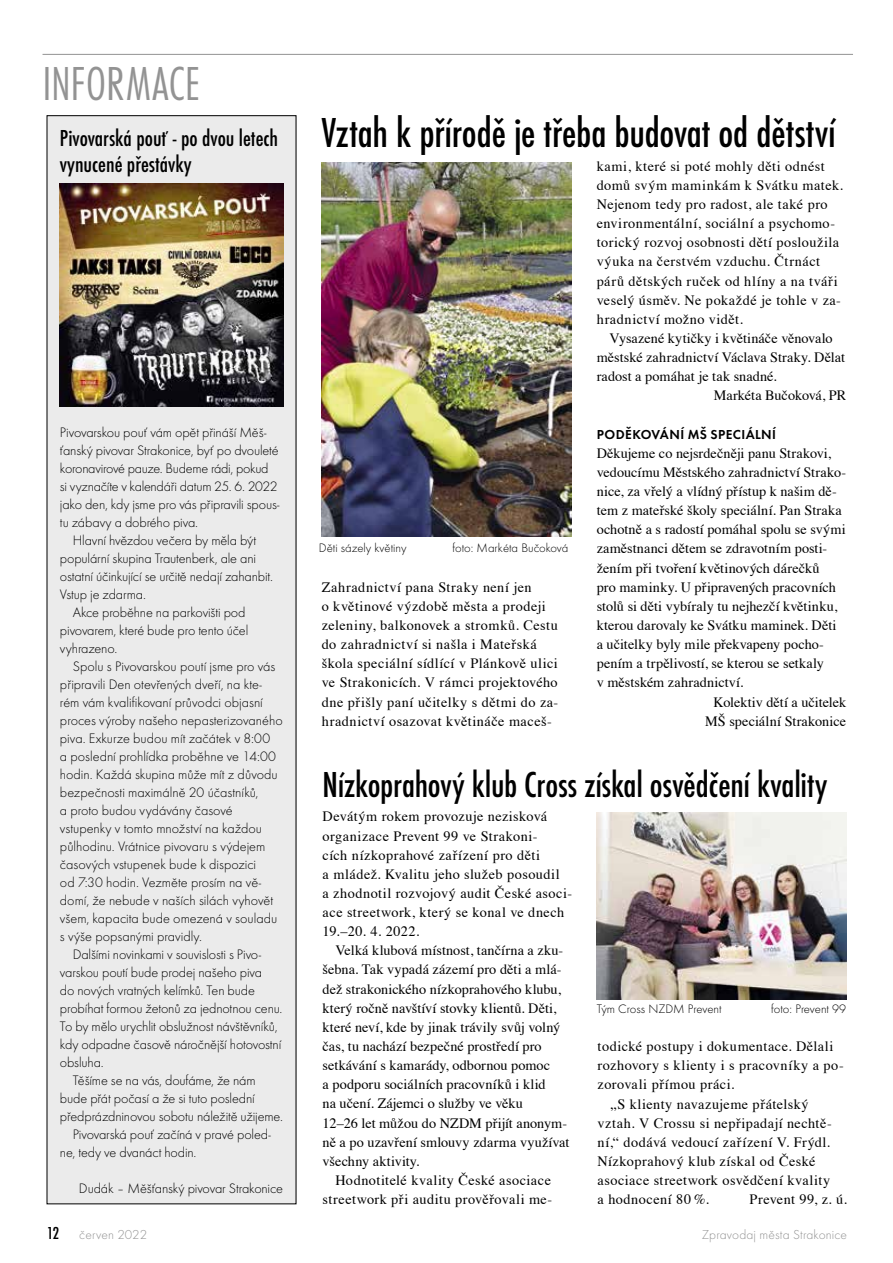
<style>
.page{position:relative;width:893px;height:1263px;background:#fff}
.page>*{position:absolute;margin:0;border:0;box-sizing:border-box;transform-origin:0 0}
.t1{font:49.5px "Futura TOT Ligh Cond";letter-spacing:.005em;color:#939393}
.t2{font:500 condensed 43.5px "Futura TOT";letter-spacing:-.005em;color:#000}
.t3{font:500 condensed 37.5px "Futura TOT";letter-spacing:-.005em;color:#000}
.t4{font:500 condensed 24px/25.5px "Futura TOT";color:#000}
.t5{font:14.25px/19.2px "Times";letter-spacing:.02em;color:#000}
.t6{font:14.25px "Futura TOT Ligh";letter-spacing:-.01em;color:#000}
.t7{font:14.25px "Times";color:#000}
.t8{font:14.25px "Times";letter-spacing:-.005em;color:#000}
.t9{font:14.25px "Times";letter-spacing:.04em;color:#000}
.t10{font:13.5px "Futura TOT Ligh";letter-spacing:.01em;color:#939393}
.t11{font:600 13.5px "Futura TOT";letter-spacing:.03em;color:#000}
.t12{font:12.75px "Futura TOT Ligh";color:#000}
.s1{font-family:"Futura TOT";font-weight:500;font-stretch:condensed;font-size:18px;color:#000}
</style>
<div class="page">
<hr style="left:43px;top:54px;width:810px;height:1px;background:#939393">
<img style="left:322px;top:163px;width:249px;height:374px">
<div style="left:47px;top:116px;width:249px;height:1088px;background:#ebebeb"></div>
<img style="left:60px;top:183px;width:223px;height:223px">
<img style="left:597px;top:812px;width:249px;height:187px">
<h1 class="t1" style="left:43px;top:55px;width:159px">INFORMACE</h1>
<h3 class="t4" style="left:60px;top:126px;width:220px">Pivovarská pouť - po dvou letech vynucené přestávky</h3>
<p class="t6" style="left:60px;top:424px;width:208px">Pivovarskou pouť vám opět přináší Měš-</p>
<p class="t6" style="left:60px;top:442px;width:220px">ťanský pivovar Strakonice, byť po dvouleté</p>
<p class="t6" style="left:60px;top:460px;width:210px">koronavirové pauze. Budeme rádi, pokud</p>
<p class="t6" style="left:60px;top:478px;width:219px">si vyznačíte v kalendáři datum 25. 6. 2022</p>
<p class="t6" style="left:60px;top:496px;width:221px">jako den, kdy jsme pro vás připravili spous-</p>
<p class="t6" style="left:60px;top:514px;width:140px">tu zábavy a dobrého piva.</p>
<p class="t6" style="left:73px;top:532px;width:185px">Hlavní hvězdou večera by měla být</p>
<p class="t6" style="left:60px;top:550px;width:198px">populární skupina Trautenberk, ale ani</p>
<p class="t6" style="left:60px;top:568px;width:214px">ostatní účinkující se určitě nedají zahanbit.</p>
<p class="t6" style="left:60px;top:586px;width:87px">Vstup je zdarma.</p>
<p class="t6" style="left:73px;top:604px;width:174px">Akce proběhne na parkovišti pod</p>
<p class="t6" style="left:60px;top:622px;width:190px">pivovarem, které bude pro tento účel</p>
<p class="t6" style="left:60px;top:640px;width:59px">vyhrazeno.</p>
<p class="t6" style="left:73px;top:658px;width:204px">Spolu s Pivovarskou poutí jsme pro vás</p>
<p class="t6" style="left:60px;top:676px;width:203px">připravili Den otevřených dveří, na kte-</p>
<p class="t6" style="left:60px;top:694px;width:204px">rém vám kvalifikovaní průvodci objasní</p>
<p class="t6" style="left:60px;top:712px;width:224px">proces výroby našeho nepasterizovaného</p>
<p class="t6" style="left:60px;top:730px;width:212px">piva. Exkurze budou mít začátek v 8:00</p>
<p class="t6" style="left:60px;top:748px;width:218px">a poslední prohlídka proběhne ve 14:00</p>
<p class="t6" style="left:60px;top:766px;width:219px">hodin. Každá skupina může mít z důvodu</p>
<p class="t6" style="left:60px;top:784px;width:200px">bezpečnosti maximálně 20 účastníků,</p>
<p class="t6" style="left:60px;top:802px;width:174px">a proto budou vydávány časové</p>
<p class="t6" style="left:60px;top:820px;width:203px">vstupenky v tomto množství na každou</p>
<p class="t6" style="left:60px;top:838px;width:207px">půlhodinu. Vrátnice pivovaru s výdejem</p>
<p class="t6" style="left:60px;top:856px;width:198px">časových vstupenek bude k dispozici</p>
<p class="t6" style="left:60px;top:874px;width:203px">od 7:30 hodin. Vezměte prosím na vě-</p>
<p class="t6" style="left:60px;top:892px;width:215px">domí, že nebude v naších silách vyhovět</p>
<p class="t6" style="left:60px;top:910px;width:219px">všem, kapacita bude omezená v souladu</p>
<p class="t6" style="left:60px;top:928px;width:143px">s výše popsanými pravidly.</p>
<p class="t6" style="left:73px;top:946px;width:190px">Dalšími novinkami v souvislosti s Pivo-</p>
<p class="t6" style="left:60px;top:964px;width:204px">varskou poutí bude prodej našeho piva</p>
<p class="t6" style="left:60px;top:982px;width:196px">do nových vratných kelímků. Ten bude</p>
<p class="t6" style="left:60px;top:1000px;width:224px">probíhat formou žetonů za jednotnou cenu.</p>
<p class="t6" style="left:60px;top:1018px;width:219px">To by mělo urychlit obslužnost návštěvníků,</p>
<p class="t6" style="left:60px;top:1036px;width:223px">kdy odpadne časově náročnější hotovostní</p>
<p class="t6" style="left:60px;top:1054px;width:45px">obsluha.</p>
<p class="t6" style="left:73px;top:1072px;width:184px">Těšíme se na vás, doufáme, že nám</p>
<p class="t6" style="left:60px;top:1090px;width:196px">bude přát počasí a že si tuto poslední</p>
<p class="t6" style="left:60px;top:1108px;width:225px">předprázdninovou sobotu náležitě užijeme.</p>
<p class="t6" style="left:73px;top:1126px;width:200px">Pivovarská pouť začíná v pravé poled-</p>
<p class="t6" style="left:60px;top:1144px;width:138px">ne, tedy ve dvanáct hodin.</p>
<p class="t6" style="left:79px;top:1180px;width:206px">Dudák – Měšťanský pivovar Strakonice</p>
<h2 class="t2" style="left:322px;top:108px;width:515px">Vztah k přírodě je třeba budovat od dětství</h2>
<p class="t12" style="left:319px;top:541px;width:89px">Děti sázely květiny</p>
<p class="t12" style="left:453px;top:541px;width:117px">foto: Markéta Bučoková</p>
<p class="t5" style="left:322px;top:576px;width:238px">Zahradnictví pana Straky není jen<br>o květinové výzdobě města a prodeji zeleniny, balkonovek a stromků. Cestu do zahradnictví si našla i Mateřská škola speciální sídlící v Plánkově ulici ve Strakonicích. V rámci projektového dne přišly paní učitelky s dětmi do za&shy;hradnictví osazovat květináče maceš-</p>
<p class="t5" style="left:597px;top:155px;width:248px">kami, které si poté mohly děti odnést domů svým maminkám k Svátku matek.<br>Nejenom tedy pro radost, ale také pro environmentální, sociální a psychomo&shy;torický rozvoj osobnosti dětí posloužila výuka na čerstvém vzduchu. Čtrnáct párů dětských ruček od hlíny a na tváři veselý úsměv. Ne pokaždé je tohle v za&shy;hradnictví možno vidět.</p>
<p class="t7" style="left:609px;top:325px;width:225px">Vysazené kytičky i květináče věnovalo</p>
<p class="t5" style="left:597px;top:347px;width:250px">městské zahradnictví Václava Straky. Dělat</p>
<p class="t7" style="left:597px;top:363px;width:182px">radost a pomáhat je tak snadné.</p>
<p class="t8" style="left:714px;top:382px;width:134px">Markéta Bučoková, PR</p>
<p class="t11" style="left:597px;top:426px;width:181px">PODĚKOVÁNÍ MŠ SPECIÁLNÍ</p>
<p class="t7" style="left:597px;top:440px;width:236px">Děkujeme co nejsrdečněji panu Strakovi,</p>
<p class="t5" style="left:597px;top:461px;width:251px">vedoucímu Městského zahradnictví Strako-</p>
<p class="t5" style="left:597px;top:480px;width:242px">nice, za vřelý a vlídný přístup k našim dě-</p>
<p class="t5" style="left:597px;top:500px;width:246px">tem z mateřské školy speciální. Pan Straka</p>
<p class="t5" style="left:597px;top:519px;width:251px">ochotně a s radostí pomáhal spolu se svými</p>
<p class="t5" style="left:597px;top:538px;width:232px">zaměstnanci dětem se zdravotním posti-</p>
<p class="t5" style="left:597px;top:557px;width:224px">žením při tvoření květinových dárečků</p>
<p class="t5" style="left:597px;top:576px;width:241px">pro maminky. U připravených pracovních</p>
<p class="t5" style="left:597px;top:595px;width:242px">stolů si děti vybíraly tu nejhezčí květinku,</p>
<p class="t5" style="left:597px;top:614px;width:241px">kterou darovaly ke Svátku maminek. Děti</p>
<p class="t7" style="left:597px;top:631px;width:229px">a učitelky byly mile překvapeny pocho-</p>
<p class="t5" style="left:597px;top:653px;width:229px">pením a trpělivostí, se kterou se setkaly</p>
<p class="t5" style="left:597px;top:672px;width:148px">v městském zahradnictví.</p>
<p class="t8" style="left:713px;top:688px;width:134px">Kolektiv dětí a učitelek</p>
<p class="t5" style="left:705px;top:710px;width:142px">MŠ speciální Strakonice</p>
<h3 class="t3" style="left:323px;top:764px;width:506px">Nízkoprahový klub Cross získal osvědčení kvality</h3>
<p class="t5" style="left:323px;top:806px;width:251px">Devátým rokem provozuje nezisková organizace Prevent 99 ve Strakoni-<br>cích nízkoprahové zařízení pro děti<br>a mládež. Kvalitu jeho služeb posoudil<br>a zhodnotil rozvojový audit České asoci&shy;ace streetwork, který se konal ve dnech 19.–20. 4. 2022.</p>
<p class="t5" style="left:323px;top:940px;width:248px;text-indent:13px">Velká klubová místnost, tančírna a zku&shy;šebna. Tak vypadá zázemí pro děti a mlá&shy;dež strakonického nízkoprahového klubu, který ročně navštíví stovky klientů. Děti, které neví, kde by jinak trávily svůj volný čas, tu nachází bezpečné prostředí pro setkávání s kamarády, odbornou pomoc<br>a podporu sociálních pracovníků i klid<br>na učení. Zájemci o služby ve věku<br>12–26 let můžou do NZDM přijít anonym&shy;ně a po uzavření smlouvy zdarma využívat všechny aktivity.</p>
<p class="t5" style="left:323px;top:1169px;width:231px;text-align:right">Hodnotitelé kvality České asociace streetwork při auditu prověřovali me-</p>
<p class="t12" style="left:597px;top:1001px;width:126px">Tým Cross NZDM Prevent</p>
<p class="t12" style="left:771px;top:1001px;width:76px">foto: Prevent 99</p>
<p class="t5" style="left:598px;top:1035px;width:237px">todické postupy i dokumentace. Dělali</p>
<p class="t5" style="left:598px;top:1054px;width:248px">rozhovory s klienty i s pracovníky a po-</p>
<p class="t5" style="left:598px;top:1074px;width:138px">zorovali přímou práci.</p>
<p class="t5" style="left:610px;top:1093px;width:200px">„S klienty navazujeme přátelský</p>
<p class="t5" style="left:598px;top:1112px;width:236px">vztah. V Crossu si nepřipadají nechtě-</p>
<p class="t5" style="left:598px;top:1131px;width:234px">ní,“ dodává vedoucí zařízení V. Frýdl.</p>
<p class="t5" style="left:598px;top:1150px;width:219px">Nízkoprahový klub získal od České</p>
<p class="t5" style="left:598px;top:1169px;width:234px">asociace streetwork osvědčení kvality</p>
<p class="t9" style="left:598px;top:1186px;width:113px">a hodnocení 80 %.</p>
<p class="t5" style="left:749px;top:1188px;width:99px">Prevent 99, z. ú.</p>
<p class="t10" style="left:47px;top:1227px;width:102px"><span class="s1">12</span> červen 2022</p>
<p class="t10" style="left:702px;top:1227px;width:147px">Zpravodaj města Strakonice</p>
</div>
